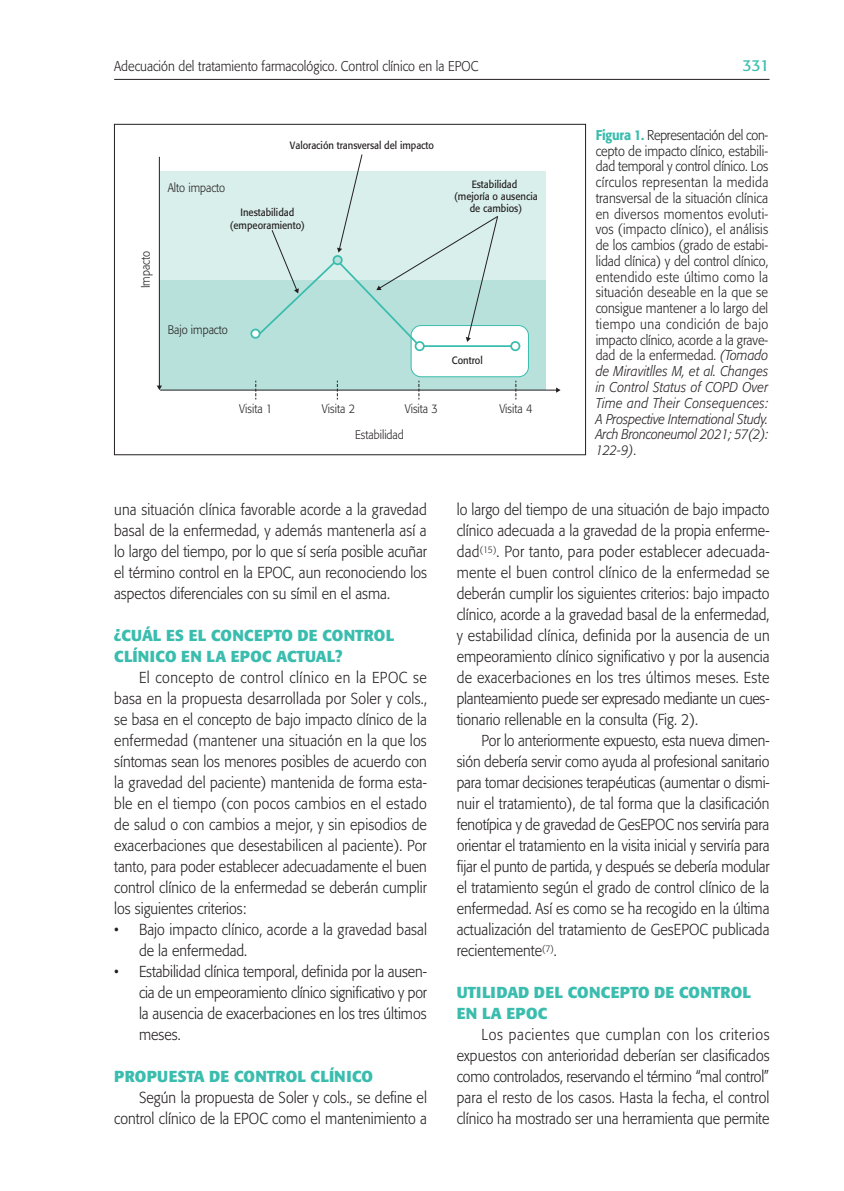
<style>
.page{position:relative;width:844px;height:1191px;background:#fff}
.page>*{position:absolute;margin:0;border:0;box-sizing:border-box;transform-origin:0 0}
.t1{font:300 15.75px/21px "Formata";color:#231f20;text-align:justify;scale:.9 1}
.t2{font:700 15.75px/21px "Formata";color:#3abdae}
.t3{font:700 15.75px/21px "Formata";letter-spacing:.02em;color:#3abdae}
.t4{font:15.75px "Formata";color:#3abdae}
.t5{font:300 14px/15.8px "Formata";color:#231f20;text-align:justify;scale:.9 1}
.t6{font:300 12.25px "Formata";color:#231f20;scale:.9 1}
.t7{font:10.5px/12.2px "Formata";color:#231f20;text-align:center;scale:.9 1}
.s1{font-weight:500;color:#3abdae}
.s2{font-style:italic}
</style>
<div class="page">
<hr style="left:114px;top:79px;width:655px;height:1px;background:#231f20">
<div style="left:159px;top:171px;width:386px;height:109px;background:#d9efeb"></div>
<div style="left:159px;top:280px;width:386px;height:110px;background:#b7e1da"></div>
<hr style="left:159px;top:157px;width:1px;height:229px;background:#231f20">
<svg style="left:157px;top:385px;width:5px;height:5px"></svg>
<hr style="left:160px;top:390px;width:396px;height:1px;background:#231f20">
<svg style="left:556px;top:387px;width:4px;height:6px"></svg>
<svg style="left:255px;top:381px;width:1px;height:18px"></svg>
<svg style="left:337px;top:381px;width:1px;height:18px"></svg>
<svg style="left:418px;top:381px;width:1px;height:18px"></svg>
<svg style="left:515px;top:381px;width:1px;height:18px"></svg>
<div style="left:411px;top:325px;width:117px;height:52px;background:#fff;border-radius:10px"></div>
<div style="left:410px;top:325px;width:118px;height:52px;border:1px solid #3abdae;border-radius:10px"></div>
<div style="left:251px;top:329px;width:8px;height:9px;background:#fff;border-radius:50%"></div>
<div style="left:250px;top:328px;width:10px;height:11px;border:2px solid #3abdae;border-radius:50%"></div>
<div style="left:414px;top:341px;width:10px;height:10px;border:2px solid #3abdae;border-radius:50%"></div>
<div style="left:510px;top:341px;width:10px;height:10px;border:2px solid #3abdae;border-radius:50%"></div>
<svg style="left:257px;top:154px;width:260px;height:194px"></svg>
<div style="left:114px;top:124px;width:471px;height:331px;border:1px solid #231f20"></div>
<p class="t5" style="left:114px;top:59px;width:406px">Adecuación del tratamiento farmacológico. Control clínico en la EPOC</p>
<p class="t4" style="left:742px;top:58px;width:28px">331</p>
<p class="t6" style="left:140px;top:288px;width:43px;rotate:-90deg">Impacto</p>
<p class="t7" style="left:290px;top:140px;width:162px">Valoración transversal del impacto</p>
<p class="t5" style="left:595px;top:128px;width:193px"><span class="s1">Figura 1.</span> Representación del con&shy;cepto de impacto clínico, estabili&shy;dad temporal y control clínico. Los círculos representan la medida transversal de la situación clínica en diversos momentos evoluti&shy;vos (impacto clínico), el análisis de los cambios (grado de estabi&shy;lidad clínica) y del control clínico, entendido este último como la situación deseable en la que se consigue mantener a lo largo del tiempo una condición de bajo impacto clínico, acorde a la grave&shy;dad de la enfermedad. <span class="s2">(Tomado de Miravitlles M, et al. Changes in Control Status of COPD Over Time and Their Consequences:<br>A Prospective International Study.<br>Arch Bronconeumol 2021; 57(2):<br>122-9)</span>.</p>
<p class="t7" style="left:454px;top:178px;width:94px">Estabilidad (mejoría o ausencia de cambios)</p>
<p class="t6" style="left:168px;top:183px;width:65px">Alto impacto</p>
<p class="t7" style="left:230px;top:207px;width:85px">Inestabilidad (empeoramiento)</p>
<p class="t6" style="left:168px;top:324px;width:68px">Bajo impacto</p>
<p class="t7" style="left:451px;top:355px;width:36px">Control</p>
<p class="t6" style="left:239px;top:403px;width:38px">Visita 1</p>
<p class="t6" style="left:322px;top:403px;width:38px">Visita 2</p>
<p class="t6" style="left:404px;top:403px;width:38px">Visita 3</p>
<p class="t6" style="left:499px;top:403px;width:38px">Visita 4</p>
<p class="t6" style="left:355px;top:429px;width:56px">Estabilidad</p>
<p class="t1" style="left:114px;top:500px;width:349px">una situación clínica favorable acorde a la gravedad basal de la enfermedad, y además mantenerla así a lo largo del tiempo, por lo que sí sería posible acuñar el término control en la EPOC, aun reconociendo los aspectos diferenciales con su símil en el asma.</p>
<p class="t2" style="left:114px;top:626px;width:281px">¿CUÁL ES EL CONCEPTO DE CONTROL<br>CLÍNICO EN LA EPOC ACTUAL?</p>
<p class="t1" style="left:114px;top:668px;width:349px;text-indent:25px">El concepto de control clínico en la EPOC se basa en la propuesta desarrollada por Soler y cols., se basa en el concepto de bajo impacto clínico de la enfermedad (mantener una situación en la que los síntomas sean los menores posibles de acuerdo con la gravedad del paciente) mantenida de forma esta&shy;ble en el tiempo (con pocos cambios en el estado de salud o con cambios a mejor, y sin episodios de exacerbaciones que desestabilicen al paciente). Por tanto, para poder establecer adecuadamente el buen control clínico de la enfermedad se deberán cumplir los siguientes criterios:</p>
<p class="t1" style="left:139px;top:920px;width:321px;text-indent:-25px">• Bajo impacto clínico, acorde a la gravedad basal de la enfermedad.</p>
<p class="t1" style="left:139px;top:962px;width:321px;text-indent:-25px">• Estabilidad clínica temporal, definida por la ausen&shy;cia de un empeoramiento clínico significativo y por la ausencia de exacerbaciones en los tres últimos meses.</p>
<p class="t2" style="left:114px;top:1067px;width:260px">PROPUESTA DE CONTROL CLÍNICO</p>
<p class="t1" style="left:114px;top:1088px;width:349px;text-align:right">Según la propuesta de Soler y cols., se define el control clínico de la EPOC como el mantenimiento a</p>
<p class="t1" style="left:456px;top:500px;width:349px">lo largo del tiempo de una situación de bajo impacto clínico adecuada a la gravedad de la propia enferme&shy;dad<sup>(15)</sup>. Por tanto, para poder establecer adecuada&shy;mente el buen control clínico de la enfermedad se deberán cumplir los siguientes criterios: bajo impacto clínico, acorde a la gravedad basal de la enfermedad, y estabilidad clínica, definida por la ausencia de un empeoramiento clínico significativo y por la ausencia de exacerbaciones en los tres últimos meses. Este planteamiento puede ser expresado mediante un cues&shy;tionario rellenable en la consulta (Fig. 2).</p>
<p class="t1" style="left:456px;top:731px;width:349px;text-indent:25px">Por lo anteriormente expuesto, esta nueva dimen&shy;sión debería servir como ayuda al profesional sanitario para tomar decisiones terapéuticas (aumentar o dismi&shy;nuir el tratamiento), de tal forma que la clasificación fenotípica y de gravedad de GesEPOC nos serviría para orientar el tratamiento en la visita inicial y serviría para fijar el punto de partida, y después se debería modular el tratamiento según el grado de control clínico de la enfermedad. Así es como se ha recogido en la última actualización del tratamiento de GesEPOC publicada recientemente<sup>(7)</sup>.</p>
<p class="t3" style="left:456px;top:983px;width:296px">UTILIDAD DEL CONCEPTO DE CONTROL<br>EN LA EPOC</p>
<p class="t1" style="left:456px;top:1025px;width:349px;text-indent:25px">Los pacientes que cumplan con los criterios expuestos con anterioridad deberían ser clasificados como controlados, reservando el término “mal control” para el resto de los casos. Hasta la fecha, el control clínico ha mostrado ser una herramienta que permite</p>
</div>
